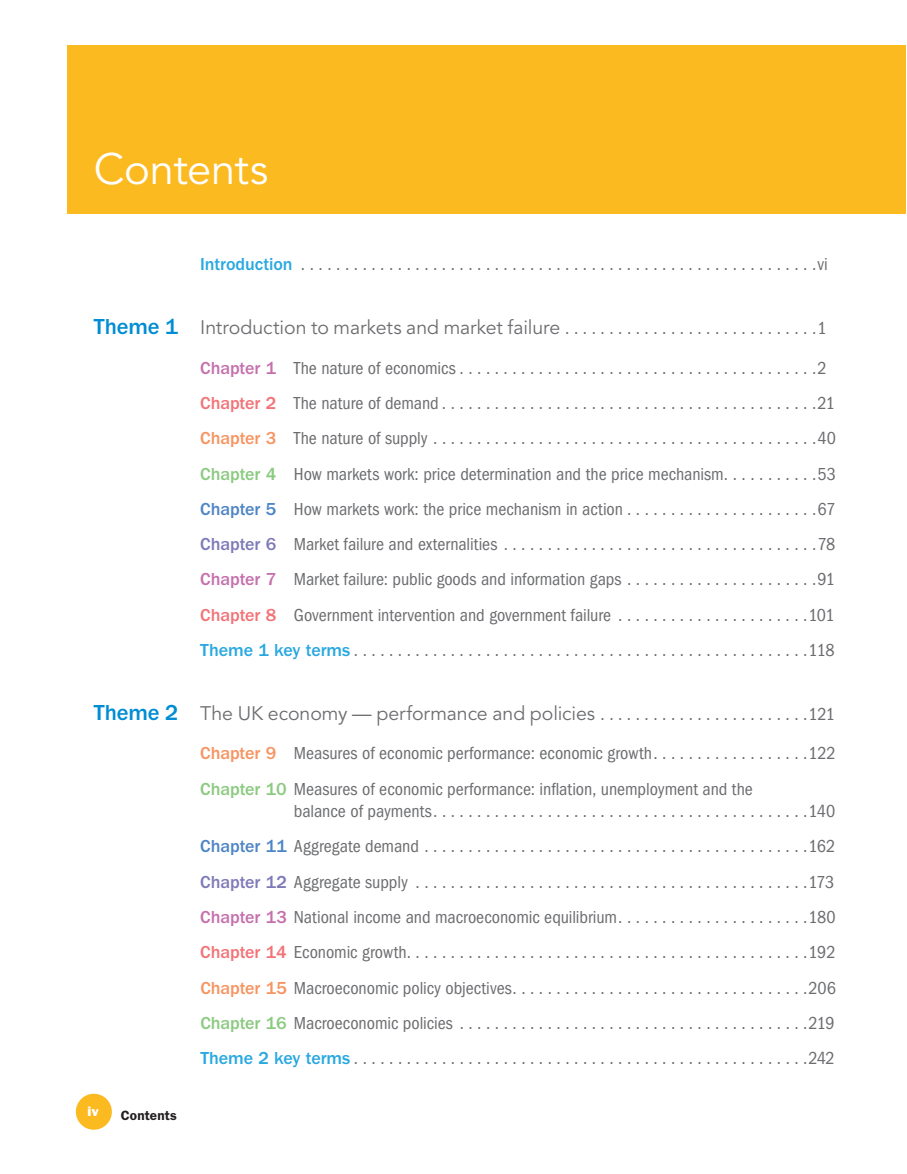
<style>
.page{position:relative;width:907px;height:1174px;background:#fff}
.page>*{position:absolute;margin:0;border:0;box-sizing:border-box;transform-origin:0 0}
.t1{font:43.5px "Avenir LT Std";letter-spacing:-.005em;color:#fff}
.t2{font:19.5px "Avenir LT Std";letter-spacing:-.005em;color:#6c6d70}
.t3{font:condensed 18px/35.2px "ITC Franklin Gothic Std";letter-spacing:-.005em;color:#6c6d70}
.t4{font:600 13.5px "ITC Franklin Gothic Std";letter-spacing:.01em;color:#231f20}
.t5{font:13.5px "ITC Franklin Gothic Std Hvy";color:#fff}
.s1{font-weight:500;font-stretch:normal;color:#29a8e0}
.s2{font-family:"ITC Franklin Gothic Std";font-weight:500;font-size:22.5px;color:#008dd3}
.s3{font-family:"ITC Franklin Gothic Std";font-stretch:condensed;font-size:18px}
.s4{font-weight:500;font-stretch:normal;color:#c570ad}
.s5{font-weight:500;font-stretch:normal;color:#f27378}
.s6{font-weight:500;font-stretch:normal;color:#f69461}
.s7{font-weight:500;font-stretch:normal;color:#8bca80}
.s8{font-weight:500;font-stretch:normal;color:#4e85c5}
.s9{font-weight:500;font-stretch:normal;color:#7e7ab8}
</style>
<div class="page">
<div style="left:76px;top:1094px;width:36px;height:36px;background:#fcba21;border-radius:50%"></div>
<div style="left:67px;top:45px;width:837px;height:168px;background:#fcba21"></div>
<h1 class="t1" style="left:94px;top:144px;width:176px">Contents</h1>
<p class="t3" style="left:200px;top:247px;width:629px"><span class="s1">Introduction</span> . . . . . . . . . . . . . . . . . . . . . . . . . . . . . . . . . . . . . . . . . . . . . . . . . . . . . . . . . . vi</p>
<p class="t2" style="left:94px;top:316px;width:734px"><span class="s2">Theme 1</span> Introduction to markets and market failure <span class="s3">. . . . . . . . . . . . . . . . . . . . . . . . . . . . 1</span></p>
<p class="t3" style="left:200px;top:350px;width:637px"><span class="s4">Chapter 1</span> The nature of economics . . . . . . . . . . . . . . . . . . . . . . . . . . . . . . . . . . . . . . . . 2<br><span class="s5">Chapter 2</span> The nature of demand . . . . . . . . . . . . . . . . . . . . . . . . . . . . . . . . . . . . . . . . . . 21<br><span class="s6">Chapter 3</span> The nature of supply . . . . . . . . . . . . . . . . . . . . . . . . . . . . . . . . . . . . . . . . . . . 40<br><span class="s7">Chapter 4</span> How markets work: price determination and the price mechanism . . . . . . . . . . 53<br><span class="s8">Chapter 5</span> How markets work: the price mechanism in action . . . . . . . . . . . . . . . . . . . . . 67<br><span class="s9">Chapter 6</span> Market failure and externalities . . . . . . . . . . . . . . . . . . . . . . . . . . . . . . . . . . . 78<br><span class="s4">Chapter 7</span> Market failure: public goods and information gaps . . . . . . . . . . . . . . . . . . . . . 91<br><span class="s5">Chapter 8</span> Government intervention and government failure . . . . . . . . . . . . . . . . . . . . . 101<br><span class="s1">Theme 1 key terms</span> . . . . . . . . . . . . . . . . . . . . . . . . . . . . . . . . . . . . . . . . . . . . . . . . . . . 118</p>
<p class="t2" style="left:94px;top:702px;width:742px"><span class="s2">Theme 2</span> The UK economy — performance and policies <span class="s3">. . . . . . . . . . . . . . . . . . . . . . . 121</span></p>
<p class="t3" style="left:200px;top:736px;width:636px"><span class="s6">Chapter 9</span> Measures of economic performance: economic growth . . . . . . . . . . . . . . . . . 122<br><span class="s7">Chapter 10</span> Measures of economic performance: inflation, unemployment and the</p>
<p class="t3" style="left:200px;top:794px;width:636px;text-align:justify;text-indent:94px">balance of payments . . . . . . . . . . . . . . . . . . . . . . . . . . . . . . . . . . . . . . . . . . 140<br><span class="s8">Chapter 11</span> Aggregate demand . . . . . . . . . . . . . . . . . . . . . . . . . . . . . . . . . . . . . . . . . . . 162<br><span class="s9">Chapter 12</span> Aggregate supply . . . . . . . . . . . . . . . . . . . . . . . . . . . . . . . . . . . . . . . . . . . . 173<br><span class="s4">Chapter 13</span> National income and macroeconomic equilibrium . . . . . . . . . . . . . . . . . . . . . 180<br><span class="s5">Chapter 14</span> Economic growth . . . . . . . . . . . . . . . . . . . . . . . . . . . . . . . . . . . . . . . . . . . . . 192<br><span class="s6">Chapter 15</span> Macroeconomic policy objectives . . . . . . . . . . . . . . . . . . . . . . . . . . . . . . . . . 206<br><span class="s7">Chapter 16</span> Macroeconomic policies . . . . . . . . . . . . . . . . . . . . . . . . . . . . . . . . . . . . . . . 219<br><span class="s1">Theme 2 key terms</span> . . . . . . . . . . . . . . . . . . . . . . . . . . . . . . . . . . . . . . . . . . . . . . . . . . . 242</p>
<p class="t5" style="left:87px;top:1104px;width:13px">iv</p>
<p class="t4" style="left:121px;top:1107px;width:57px">Contents</p>
</div>
